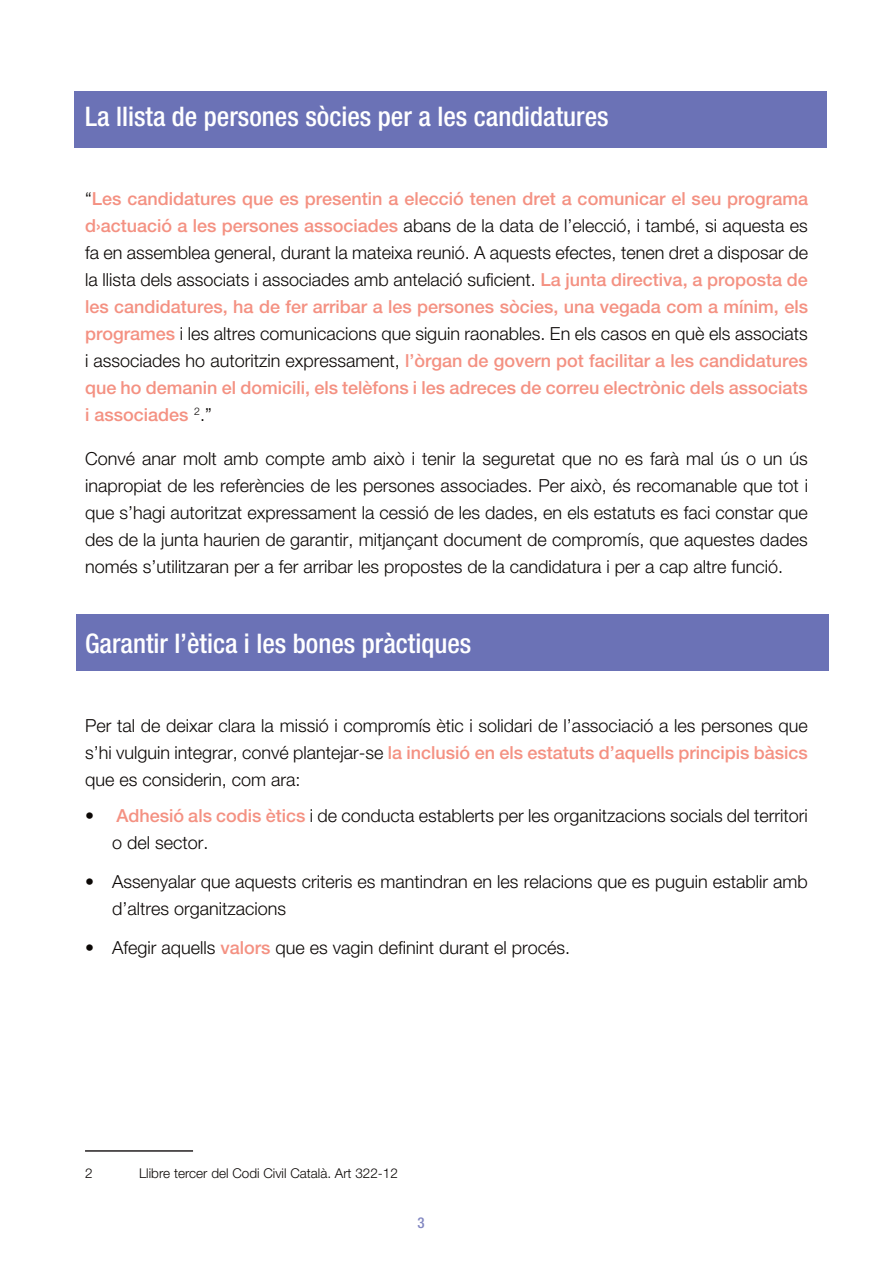
<style>
.page{position:relative;width:893px;height:1263px;background:#fff}
.page>*{position:absolute;margin:0;border:0;box-sizing:border-box;transform-origin:0 0}
.TÍTOL{font:500 condensed 27px "Helvetica Neue LT Std";color:#fff}
.COS_DE_TEXT{font:300 18px/27px "Helvetica Neue LT Std";color:#0c0806;text-align:justify}
.COS_DE_TEXT-2{font:500 18px/27px "Helvetica Neue LT Std";color:#f49182;text-align:justify}
.t1{font:500 condensed 15px "Helvetica Neue LT Std";color:#8287c1}
.COS_DE_TEXT-3{font:300 13.5px "Helvetica Neue LT Std";color:#0c0806}
.s1{font-weight:300;color:#0c0806}
.s2{font-weight:500;color:#f49182}
</style>
<div class="page">
<div style="left:77px;top:614px;width:752px;height:57px;background:#6b72b6"></div>
<div style="left:74px;top:91px;width:753px;height:57px;background:#6b72b6"></div>
<hr style="left:85px;top:1150px;width:108px;height:2px;background:#231f20">
<p class="TÍTOL" style="left:85px;top:100px;width:525px">La llista de persones sòcies per a les candidatures</p>
<p class="COS_DE_TEXT-2" style="left:85px;top:185px;width:724px"><span class="s1">“</span>Les candidatures que es presentin a elecció tenen dret a comunicar el seu programa d›actuació a les persones associades <span class="s1">abans de la data de l’elecció, i també, si aquesta es fa en assemblea general, durant la mateixa reunió. A aquests efectes, tenen dret a disposar de la llista dels associats i associades amb antelació suficient.</span> La junta directiva, a proposta de les candidatures, ha de fer arribar a les persones sòcies, una vegada com a mínim, els programes <span class="s1">i les altres comunicacions que siguin raonables. En els casos en què els associats i associades ho autoritzin expressament,</span> l’òrgan de govern pot facilitar a les candidatures que ho demanin el domicili, els telèfons i les adreces de correu electrònic dels associats i associades <sup>2</sup><span class="s1">.”</span></p>
<p class="COS_DE_TEXT" style="left:85px;top:445px;width:724px">Convé anar molt amb compte amb això i tenir la seguretat que no es farà mal ús o un ús inapropiat de les referències de les persones associades. Per això, és recomanable que tot i que s’hagi autoritzat expressament la cessió de les dades, en els estatuts es faci constar que des de la junta haurien de garantir, mitjançant document de compromís, que aquestes dades només s’utilitzaran per a fer arribar les propostes de la candidatura i per a cap altre funció.</p>
<p class="TÍTOL" style="left:85px;top:627px;width:388px">Garantir l’ètica i les bones pràctiques</p>
<p class="COS_DE_TEXT" style="left:85px;top:712px;width:724px">Per tal de deixar clara la missió i compromís ètic i solidari de l’associació a les persones que s’hi vulguin integrar, convé plantejar-se <span class="s2">la inclusió en els estatuts d’aquells principis bàsics </span>que es considerin, com ara:</p>
<p class="COS_DE_TEXT" style="left:112px;top:801px;width:697px;text-indent:-27px">• <span class="s2">Adhesió als codis ètics</span> i de conducta establerts per les organitzacions socials del territori o del sector.</p>
<p class="COS_DE_TEXT" style="left:112px;top:867px;width:697px;text-indent:-27px">• Assenyalar que aquests criteris es mantindran en les relacions que es puguin establir amb d’altres organitzacions</p>
<p class="COS_DE_TEXT" style="left:85px;top:933px;width:487px">• Afegir aquells <span class="s2">valors</span> que es vagin definint durant el procés.</p>
<p class="COS_DE_TEXT-3" style="left:85px;top:1165px;width:9px">2</p>
<p class="COS_DE_TEXT-3" style="left:139px;top:1165px;width:260px">Llibre tercer del Codi Civil Català. Art 322-12</p>
<p class="t1" style="left:417px;top:1213px;width:9px">3</p>
</div>
